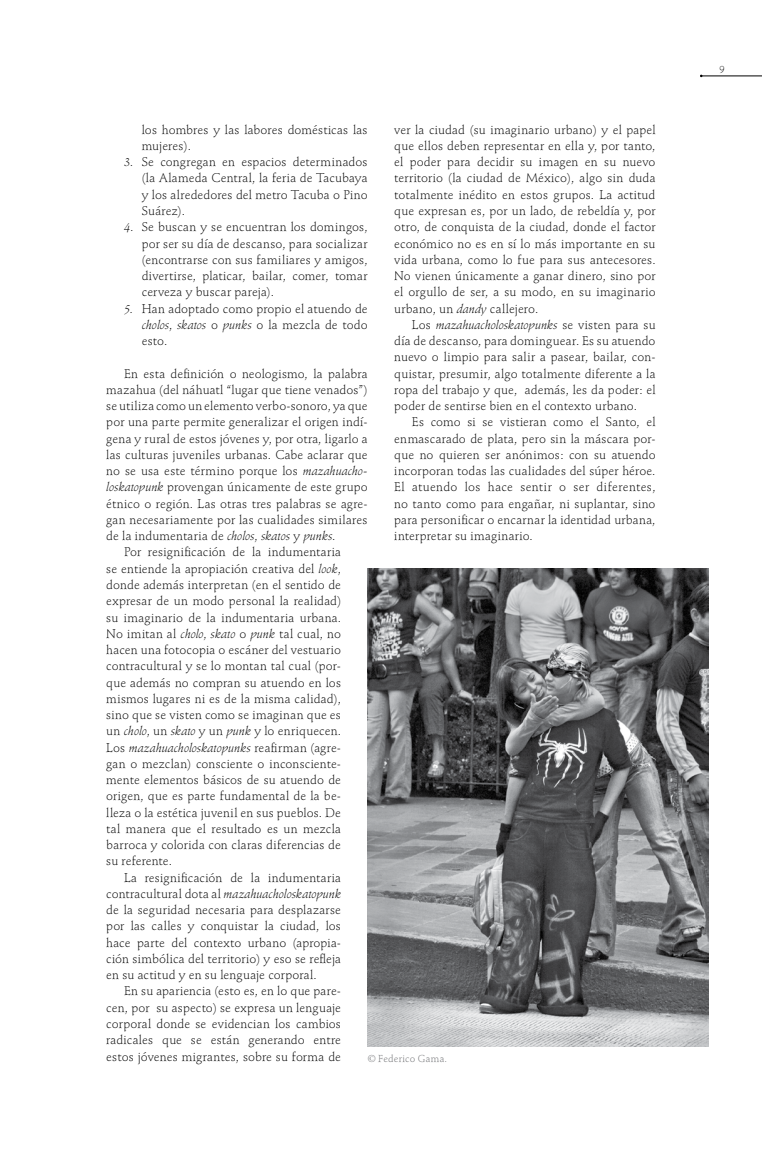
<style>
.page{position:relative;width:762px;height:1170px;background:#fff}
.page>*{position:absolute;margin:0;border:0;box-sizing:border-box;transform-origin:0 0}
.t1{font:300 12.5px/16.2px "Stempel Schneidler";letter-spacing:.01em;color:#000;text-align:justify}
.t2{font:italic 300 12.5px "Stempel Schneidler";color:#000}
.t3{font:300 12.5px "Stempel Schneidler";letter-spacing:.035em;color:#000}
.t4{font:300 10px "Stempel Schneidler";letter-spacing:.02em;color:#6d6e71}
.t5{font:300 10px "Stempel Schneidler";color:#000}
.s1{font-style:italic}
.s2{font-style:normal}
</style>
<div class="page">
<img style="left:368px;top:568px;width:341px;height:478px">
<hr style="left:701px;top:76px;width:61px;height:1px;background:#000">
<p class="t1" style="left:142px;top:121px;width:227px">los hombres y las labores domésticas las mujeres).</p>
<p class="t1" style="left:142px;top:154px;width:227px;text-indent:-18px"><span class="s1">3.</span> Se congregan en espacios determinados (la Alameda Central, la feria de Tacubaya y los alrededores del metro Tacuba o Pino Suárez).</p>
<p class="t1" style="left:142px;top:219px;width:227px;text-indent:-18px"><span class="s1">4.</span> Se buscan y se encuentran los domingos, por ser su día de descanso, para socializar (encontrarse con sus familiares y amigos, divertirse, platicar, bailar, comer, tomar cerveza y buscar pareja).</p>
<p class="t1" style="left:142px;top:300px;width:227px;text-indent:-18px"><span class="s1">5.</span> Han adoptado como propio el atuendo de <span class="s1">cholos</span>, <span class="s1">skatos</span> o <span class="s1">punks</span> o la mezcla de todo esto.</p>
<p class="t1" style="left:124px;top:365px;width:245px">En esta definición o neologismo, la palabra</p>
<p class="t1" style="left:106px;top:381px;width:263px">mazahua (del náhuatl “lugar que tiene venados”)</p>
<p class="t1" style="left:106px;top:398px;width:263px">se utiliza como un elemento verbo-sonoro, ya que</p>
<p class="t1" style="left:106px;top:414px;width:263px">por una parte permite generalizar el origen indí-</p>
<p class="t1" style="left:106px;top:430px;width:263px">gena y rural de estos jóvenes y, por otra, ligarlo a</p>
<p class="t1" style="left:106px;top:446px;width:263px">las culturas juveniles urbanas. Cabe aclarar que</p>
<p class="t1" style="left:106px;top:463px;width:263px">no se usa este término porque los <span class="s1">mazahuacho-</span></p>
<p class="t1" style="left:106px;top:479px;width:263px"><span class="s1">loskatopunk</span> provengan únicamente de este grupo</p>
<p class="t1" style="left:106px;top:495px;width:263px">étnico o región. Las otras tres palabras se agre-</p>
<p class="t1" style="left:106px;top:511px;width:263px">gan necesariamente por las cualidades similares</p>
<p class="t1" style="left:106px;top:528px;width:231px">de la indumentaria de <span class="s1">cholos</span>, <span class="s1">skatos</span> y <span class="s1">punks</span>.</p>
<p class="t1" style="left:124px;top:544px;width:218px">Por resignificación de la indumentaria</p>
<p class="t1" style="left:106px;top:560px;width:236px">se entiende la apropiación creativa del <span class="s1">look</span>,</p>
<p class="t1" style="left:106px;top:576px;width:236px">donde además interpretan (en el sentido de</p>
<p class="t1" style="left:106px;top:593px;width:236px">expresar de un modo personal la realidad)</p>
<p class="t1" style="left:106px;top:609px;width:236px">su imaginario de la indumentaria urbana.</p>
<p class="t3" style="left:106px;top:626px;width:236px">No imitan al <span class="s1">cholo</span>, <span class="s1">skato</span> o <span class="s1">punk</span> tal cual, no</p>
<p class="t1" style="left:106px;top:641px;width:236px">hacen una fotocopia o escáner del vestuario</p>
<p class="t1" style="left:106px;top:658px;width:236px">contracultural y se lo montan tal cual (por-</p>
<p class="t1" style="left:106px;top:674px;width:236px">que además no compran su atuendo en los</p>
<p class="t1" style="left:106px;top:690px;width:236px">mismos lugares ni es de la misma calidad),</p>
<p class="t1" style="left:106px;top:706px;width:236px">sino que se visten como se imaginan que es</p>
<p class="t1" style="left:106px;top:723px;width:236px">un <span class="s1">cholo</span>, un <span class="s1">skato</span> y un <span class="s1">punk</span> y lo enriquecen.</p>
<p class="t2" style="left:106px;top:740px;width:236px"><span class="s2">Los</span> mazahuacholoskatopunks <span class="s2">reafirman (agre-</span></p>
<p class="t1" style="left:106px;top:755px;width:236px">gan o mezclan) consciente o inconsciente-</p>
<p class="t1" style="left:106px;top:771px;width:236px">mente elementos básicos de su atuendo de</p>
<p class="t1" style="left:106px;top:788px;width:236px">origen, que es parte fundamental de la be-</p>
<p class="t1" style="left:106px;top:804px;width:236px">lleza o la estética juvenil en sus pueblos. De</p>
<p class="t1" style="left:106px;top:820px;width:236px">tal manera que el resultado es un mezcla</p>
<p class="t1" style="left:106px;top:836px;width:236px">barroca y colorida con claras diferencias de</p>
<p class="t1" style="left:106px;top:853px;width:67px">su referente.</p>
<p class="t1" style="left:124px;top:869px;width:218px">La resignificación de la indumentaria</p>
<p class="t2" style="left:106px;top:886px;width:236px"><span class="s2">contracultural dota al</span> mazahuacholoskatopunk</p>
<p class="t1" style="left:106px;top:901px;width:236px">de la seguridad necesaria para desplazarse</p>
<p class="t1" style="left:106px;top:918px;width:236px">por las calles y conquistar la ciudad, los</p>
<p class="t1" style="left:106px;top:934px;width:236px">hace parte del contexto urbano (apropia-</p>
<p class="t1" style="left:106px;top:950px;width:236px">ción simbólica del territorio) y eso se refleja</p>
<p class="t1" style="left:106px;top:966px;width:212px">en su actitud y en su lenguaje corporal.</p>
<p class="t1" style="left:124px;top:983px;width:219px">En su apariencia (esto es, en lo que pare-</p>
<p class="t1" style="left:106px;top:999px;width:236px">cen, por su aspecto) se expresa un lenguaje</p>
<p class="t1" style="left:106px;top:1015px;width:236px">corporal donde se evidencian los cambios</p>
<p class="t1" style="left:106px;top:1031px;width:236px">radicales que se están generando entre</p>
<p class="t1" style="left:106px;top:1048px;width:236px">estos jóvenes migrantes, sobre su forma de</p>
<p class="t1" style="left:394px;top:121px;width:263px">ver la ciudad (su imaginario urbano) y el papel que ellos deben representar en ella y, por tanto, el poder para decidir su imagen en su nuevo territorio (la ciudad de México), algo sin duda totalmente inédito en estos grupos. La actitud que expresan es, por un lado, de rebeldía y, por otro, de conquista de la ciudad, donde el factor económico no es en sí lo más importante en su vida urbana, como lo fue para sus antecesores.<br>No vienen únicamente a ganar dinero, sino por el orgullo de ser, a su modo, en su imaginario urbano, un <span class="s1">dandy</span> callejero.</p>
<p class="t1" style="left:394px;top:316px;width:263px;text-indent:18px">Los <span class="s1">mazahuacholoskatopunks</span> se visten para su día de descanso, para dominguear. Es su atuendo nuevo o limpio para salir a pasear, bailar, con&shy;quistar, presumir, algo totalmente diferente a la ropa del trabajo y que, además, les da poder: el poder de sentirse bien en el contexto urbano.</p>
<p class="t1" style="left:394px;top:414px;width:263px;text-indent:18px">Es como si se vistieran como el Santo, el enmascarado de plata, pero sin la máscara por&shy;que no quieren ser anónimos: con su atuendo incorporan todas las cualidades del súper héroe.<br>El atuendo los hace sentir o ser diferentes, no tanto como para engañar, ni suplantar, sino para personificar o encarnar la identidad urbana, interpretar su imaginario.</p>
<p class="t4" style="left:368px;top:1052px;width:81px">© Federico Gama.</p>
<p class="t5" style="left:719px;top:63px;width:7px">9</p>
</div>
